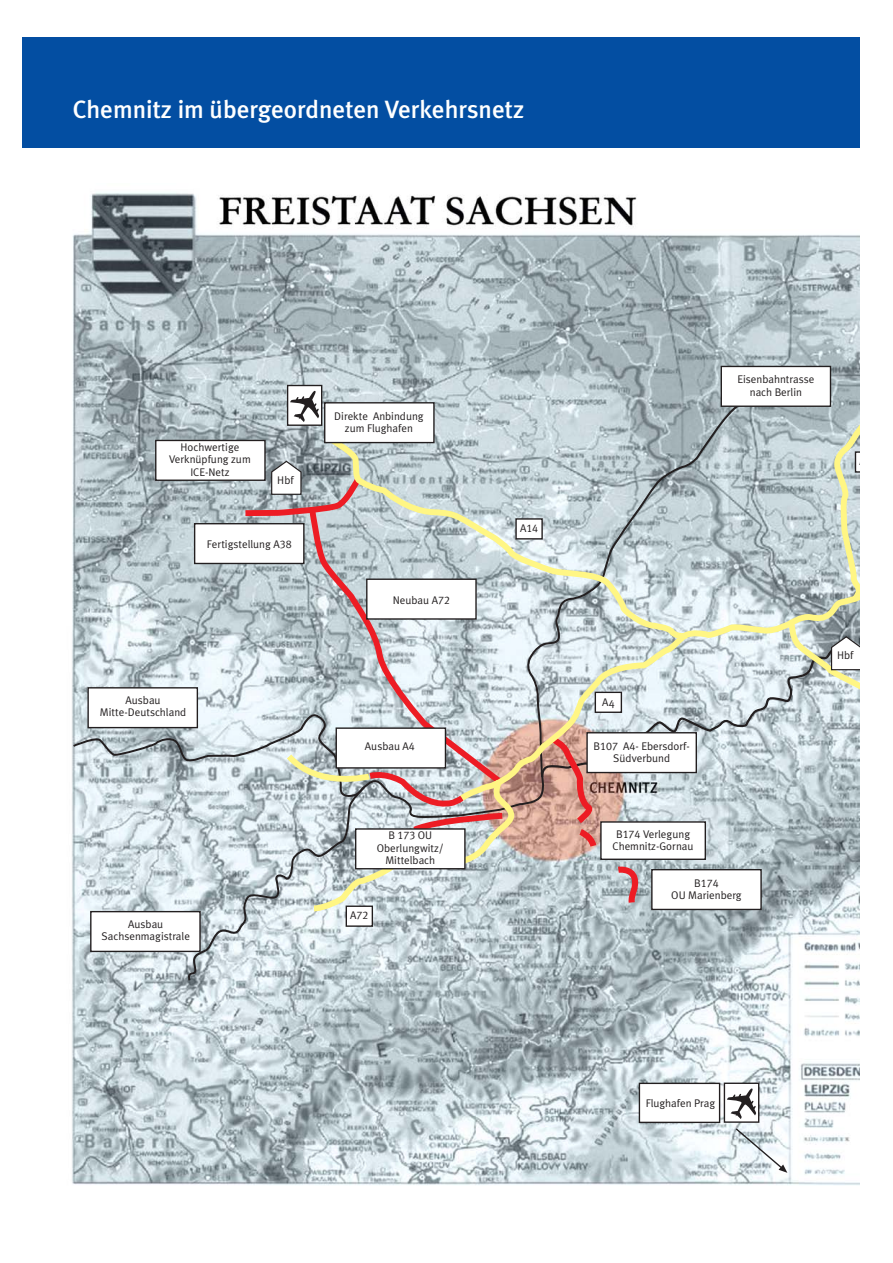
<style>
.page{position:relative;width:893px;height:1263px;background:#fff}
.page>*{position:absolute;margin:0;border:0;box-sizing:border-box;transform-origin:0 0}
.t1{font:500 25.05px "Meta Plus";color:#fff}
.t2{font:11.1px/12.5px "Meta Plus Normal";color:#231f20;text-align:center}
.t3{font:11.1px "Meta Plus Normal Caps";color:#231f20}
.s1{font-family:"Meta Plus Normal Caps"}
.s2{font-family:"Meta Plus Normal"}
</style>
<div class="page">
<div style="left:22px;top:37px;width:837px;height:111px;background:#034ea2"></div>
<img style="left:72px;top:193px;width:787px;height:992px">
<svg style="left:72px;top:403px;width:669px;height:417px;background:#bac7cc"></svg>
<svg style="left:325px;top:434px;width:369px;height:113px;background:#bbc8cc"></svg>
<svg style="left:306px;top:504px;width:202px;height:244px;background:#c4c6c9"></svg>
<svg style="left:453px;top:547px;width:406px;height:259px;background:#c4cdce"></svg>
<svg style="left:185px;top:748px;width:331px;height:234px;background:#c6cccd"></svg>
<div style="left:651px;top:869px;width:110px;height:41px;background:#231f20"></div>
<div style="left:335px;top:727px;width:111px;height:42px;background:#fff;border:1px solid #231f20"></div>
<div style="left:355px;top:828px;width:110px;height:41px;background:#fff;border:1px solid #231f20"></div>
<div style="left:366px;top:579px;width:110px;height:41px;background:#fff;border:1px solid #231f20"></div>
<div style="left:194px;top:523px;width:110px;height:41px;background:#fff;border:1px solid #231f20"></div>
<div style="left:155px;top:440px;width:111px;height:41px;background:#fff;border:1px solid #231f20"></div>
<div style="left:720px;top:366px;width:111px;height:41px;background:#fff;border:1px solid #231f20"></div>
<div style="left:90px;top:911px;width:111px;height:41px;background:#fff;border:1px solid #231f20"></div>
<div style="left:87px;top:687px;width:111px;height:41px;background:#fff;border:1px solid #231f20"></div>
<svg style="left:239px;top:460px;width:124px;height:59px"></svg>
<svg style="left:540px;top:617px;width:319px;height:292px;background:#cacccc"></svg>
<div style="left:638px;top:1083px;width:82px;height:40px;background:#fff;border:1px solid #231f20"></div>
<svg style="left:723px;top:1083px;width:36px;height:40px"></svg>
<svg style="left:726px;top:1088px;width:30px;height:31px"></svg>
<div style="left:287px;top:385px;width:35px;height:41px;background:#fff;border:1px solid #231f20"></div>
<svg style="left:290px;top:390px;width:29px;height:32px"></svg>
<div style="left:324px;top:402px;width:110px;height:41px;background:#fff;border:1px solid #231f20"></div>
<svg style="left:734px;top:1127px;width:53px;height:46px"></svg>
<div style="left:345px;top:906px;width:28px;height:21px;background:#fff;border:1px solid #231f20"></div>
<div style="left:594px;top:692px;width:28px;height:21px;background:#fff;border:1px solid #231f20"></div>
<div style="left:515px;top:518px;width:28px;height:22px;background:#fff;border:1px solid #231f20"></div>
<svg style="left:831px;top:380px;width:28px;height:225px;background:#c5cfbe"></svg>
<div style="left:600px;top:821px;width:106px;height:39px;background:#fff;border:1px solid #231f20"></div>
<h1 class="t1" style="left:73px;top:99px;width:452px">Chemnitz im übergeordneten Verkehrsnetz</h1>
<p class="t2" style="left:169px;top:442px;width:83px">Hochwertige<br>Verknüpfung zum<br>ICE-Netz</p>
<p class="t2" style="left:277px;top:475px;width:18px">Hbf</p>
<p class="t2" style="left:207px;top:539px;width:86px">Fertigstellung <span class="s1">A38</span></p>
<p class="t2" style="left:100px;top:695px;width:88px">Ausbau<br>Mitte-Deutschland</p>
<p class="t2" style="left:102px;top:918px;width:90px">Ausbau<br>Sachsenmagistrale</p>
<p class="t2" style="left:334px;top:411px;width:91px">Direkte Anbindung zum Flughafen</p>
<p class="t2" style="left:393px;top:594px;width:59px">Neubau <span class="s1">A72</span></p>
<p class="t2" style="left:365px;top:741px;width:51px">Ausbau <span class="s1">A4</span></p>
<p class="t3" style="left:388px;top:829px;width:45px">B 173 <span class="s2">OU</span></p>
<p class="t2" style="left:377px;top:843px;width:69px">Oberlungwitz/<br>Mittelbach</p>
<p class="t3" style="left:350px;top:909px;width:20px">A72</p>
<p class="t3" style="left:520px;top:522px;width:20px">A14</p>
<p class="t2" style="left:737px;top:374px;width:79px">Eisenbahntrasse nach Berlin</p>
<p class="t2" style="left:602px;top:696px;width:14px">A4</p>
<p class="t2" style="left:593px;top:741px;width:98px"><span class="s1">B107 A4</span>- Ebersdorf-<br>Südverbund</p>
<p class="t2" style="left:612px;top:830px;width:82px;line-height:11.1px"><span class="s1">B174</span> Verlegung<br>Chemnitz-Gornau</p>
<p class="t3" style="left:694px;top:876px;width:26px">B174</p>
<p class="t2" style="left:671px;top:890px;width:72px">OU Marienberg</p>
<p class="t2" style="left:837px;top:650px;width:18px">Hbf</p>
<p class="t2" style="left:645px;top:1098px;width:71px">Flughafen Prag</p>
</div>
